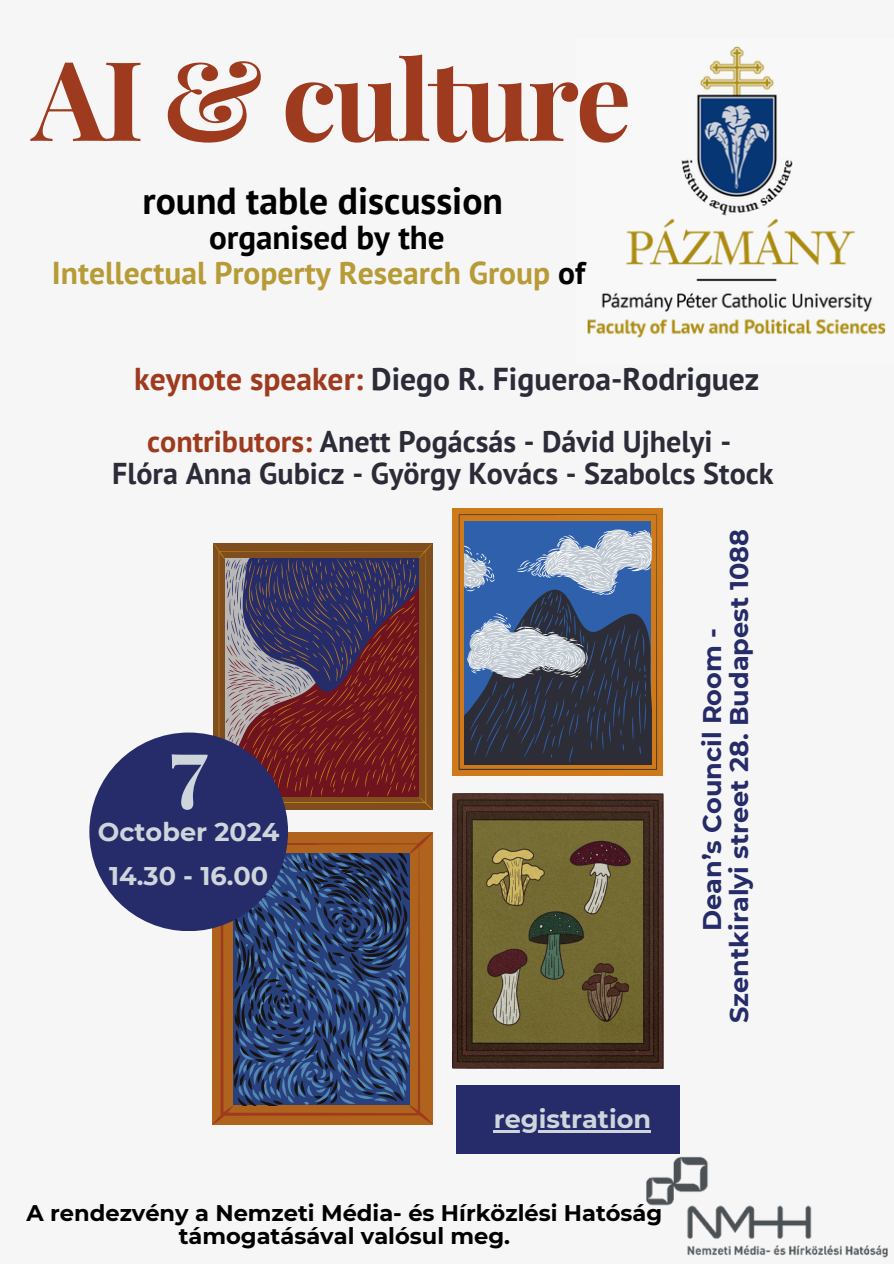
<style>
.page{position:relative;width:894px;height:1264px;background:#fff}
.page>*{position:absolute;margin:0;border:0;box-sizing:border-box;transform-origin:0 0}
.t1{font:700 110.55px "Playfair Display";letter-spacing:-.03em;color:#9e3b1e}
.t2{font:700 83.1px "Playfair Display";color:#ced6dc}
.t3{font:700 37.5px "PT Sans";color:#000}
.t4{font:700 33px "PT Sans";color:#000}
.t5{font:700 31.5px "PT Sans";color:#2b2c37}
.t6{font:700 31.5px "PT Sans";color:#b79b36}
.t7{font:700 30px/31.5px "PT Sans";color:#2b2c37;text-align:center}
.t8{font:700 25.5px/27px "Montserrat";color:#262b69;text-align:center}
.t9{font:700 25.5px "Montserrat";color:#ced6dc}
.t10{font:700 22.5px/23.7px "Montserrat";color:#000;text-align:center}
.s1{color:#000}
.s2{color:#9e3b1e}
</style>
<div class="page">
<div style="left:0;top:0;width:893px;height:1263px;background:#f6f6f6"></div>
<div style="left:456px;top:1084px;width:224px;height:69px;background:#262b69"></div>
<div style="left:452px;top:508px;width:211px;height:267px;background:#ce7a1b"></div>
<svg style="left:458px;top:514px;width:199px;height:255px;background:#5b6477"></svg>
<svg style="left:213px;top:543px;width:219px;height:267px;background:#83501e"></svg>
<svg style="left:226px;top:558px;width:192px;height:239px;background:#65394c"></svg>
<svg style="left:212px;top:832px;width:221px;height:292px;background:#504b58"></svg>
<img style="left:452px;top:793px;width:211px;height:275px">
<div style="left:89px;top:732px;width:199px;height:199px;background:#262b69;border-radius:50%"></div>
<img style="left:587px;top:46px;width:299px;height:292px">
<img style="left:612px;top:1132px;width:276px;height:126px">
<hr style="left:493px;top:1130px;width:158px;height:2px;background:#ced6dc">
<h3 class="t1" style="left:32px;top:21px;width:600px">AI &amp; culture</h3>
<p class="t3" style="left:142px;top:176px;width:362px">round table discussion</p>
<p class="t4" style="left:209px;top:216px;width:237px">organised by the</p>
<p class="t6" style="left:52px;top:252px;width:534px">Intellectual Property Research Group <span class="s1">of</span></p>
<h3 class="t5" style="left:134px;top:358px;width:626px"><span class="s2">keynote speaker:</span> Diego R. Figueroa-Rodriguez</h3>
<h3 class="t7" style="left:112px;top:425px;width:662px"><span class="s2">contributors:</span> Anett Pogácsás - Dávid Ujhelyi -<br>Flóra Anna Gubicz - György Kovács - Szabolcs Stock</h3>
<p class="t2" style="left:170px;top:707px;width:39px">7</p>
<h2 class="t9" style="left:98px;top:816px;width:183px">October 2024</h2>
<p class="t9" style="left:109px;top:859px;width:160px">14.30 - 16.00</p>
<h2 class="t9" style="left:493px;top:1103px;width:159px">registration</h2>
<p class="t10" style="left:27px;top:1200px;width:637px">A rendezvény a Nemzeti Média- és Hírközlési Hatóság támogatásával valósul meg.</p>
<p class="t8" style="left:698px;top:1022px;width:495px;rotate:-90deg">Dean’s Council Room -<br>Szentkiralyi street 28. Budapest 1088</p>
</div>
